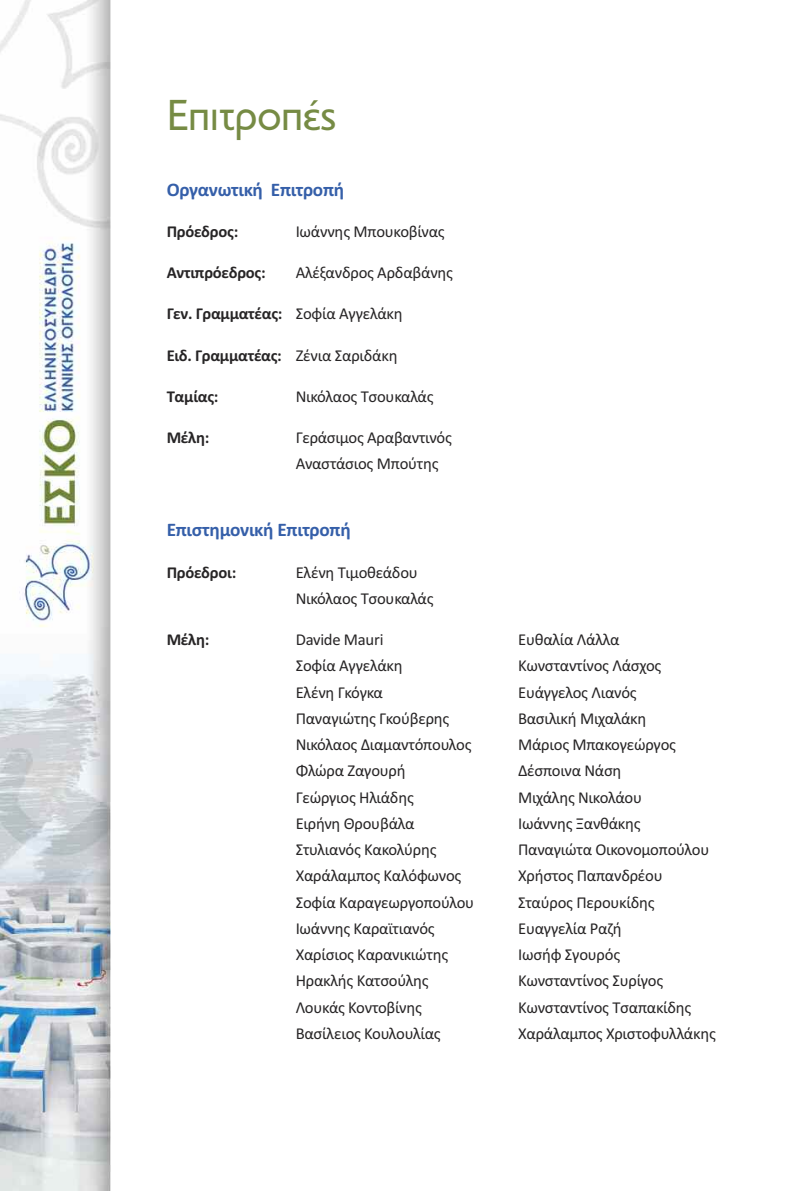
<style>
.page{position:relative;width:794px;height:1191px;background:#fff}
.page>*{position:absolute;margin:0;border:0;box-sizing:border-box;transform-origin:0 0}
.t1{font:43.75px "PF Transport";color:#768b44}
.t2{font:700 19.25px "Calibri";letter-spacing:-.015em;color:#355fa9}
.t3{font:16.62px/26.2px "Calibri";letter-spacing:-.015em;color:#272526}
.t4{font:700 16.62px "Calibri";letter-spacing:-.015em;color:#272526}
.s1{font-weight:400}
</style>
<div class="page">
<img style="left:0;top:0;width:110px;height:1191px">
<h1 class="t1" style="left:168px;top:91px;width:170px">Eπιτροπές</h1>
<p class="t2" style="left:167px;top:178px;width:179px">Οργανωτική Επιτροπή</p>
<p class="t4" style="left:167px;top:222px;width:73px">Πρόεδρος:</p>
<p class="t3" style="left:296px;top:218px;width:151px">Ιωάννης Μπουκοβίνας</p>
<p class="t4" style="left:167px;top:263px;width:101px">Αντιπρόεδρος:</p>
<p class="t3" style="left:296px;top:259px;width:159px">Αλέξανδρος Αρδαβάνης</p>
<p class="t4" style="left:167px;top:304px;width:238px">Γεν. Γραμματέας: <span class="s1">Σοφία Αγγελάκη</span></p>
<p class="t4" style="left:167px;top:345px;width:232px">Ειδ. Γραμματέας: <span class="s1">Ζένια Σαριδάκη</span></p>
<p class="t4" style="left:167px;top:386px;width:53px">Ταμίας:</p>
<p class="t3" style="left:296px;top:383px;width:139px">Νικόλαος Τσουκαλάς</p>
<p class="t4" style="left:167px;top:427px;width:44px">Μέλη:</p>
<p class="t3" style="left:296px;top:424px;width:158px">Γεράσιμος Αραβαντινός<br>Αναστάσιος Μπούτης</p>
<p class="t2" style="left:167px;top:518px;width:186px">Επιστημονική Επιτροπή</p>
<p class="t4" style="left:167px;top:562px;width:71px">Πρόεδροι:</p>
<p class="t3" style="left:296px;top:559px;width:139px">Ελένη Τιμοθεάδου<br>Νικόλαος Τσουκαλάς</p>
<p class="t4" style="left:167px;top:629px;width:44px">Μέλη:</p>
<p class="t3" style="left:296px;top:626px;width:180px">Davide Mauri<br>Σοφία Αγγελάκη<br>Ελένη Γκόγκα<br>Παναγιώτης Γκούβερης<br>Νικόλαος Διαμαντόπουλος<br>Φλώρα Ζαγουρή<br>Γεώργιος Ηλιάδης<br>Ειρήνη Θρουβάλα<br>Στυλιανός Κακολύρης<br>Χαράλαμπος Καλόφωνος<br>Σοφία Καραγεωργοπούλου<br>Ιωάννης Καραϊτιανός<br>Χαρίσιος Καρανικιώτης<br>Ηρακλής Κατσούλης<br>Λουκάς Κοντοβίνης<br>Βασίλειος Κουλουλίας</p>
<p class="t3" style="left:518px;top:626px;width:199px">Ευθαλία Λάλλα<br>Κωνσταντίνος Λάσχος<br>Ευάγγελος Λιανός<br>Βασιλική Μιχαλάκη<br>Μάριος Μπακογεώργος<br>Δέσποινα Νάση<br>Μιχάλης Νικολάου<br>Ιωάννης Ξανθάκης<br>Παναγιώτα Οικονομοπούλου<br>Χρήστος Παπανδρέου<br>Σταύρος Περουκίδης<br>Ευαγγελία Ραζή<br>Ιωσήφ Σγουρός<br>Κωνσταντίνος Συρίγος<br>Κωνσταντίνος Τσαπακίδης<br>Χαράλαμπος Χριστοφυλλάκης</p>
</div>
